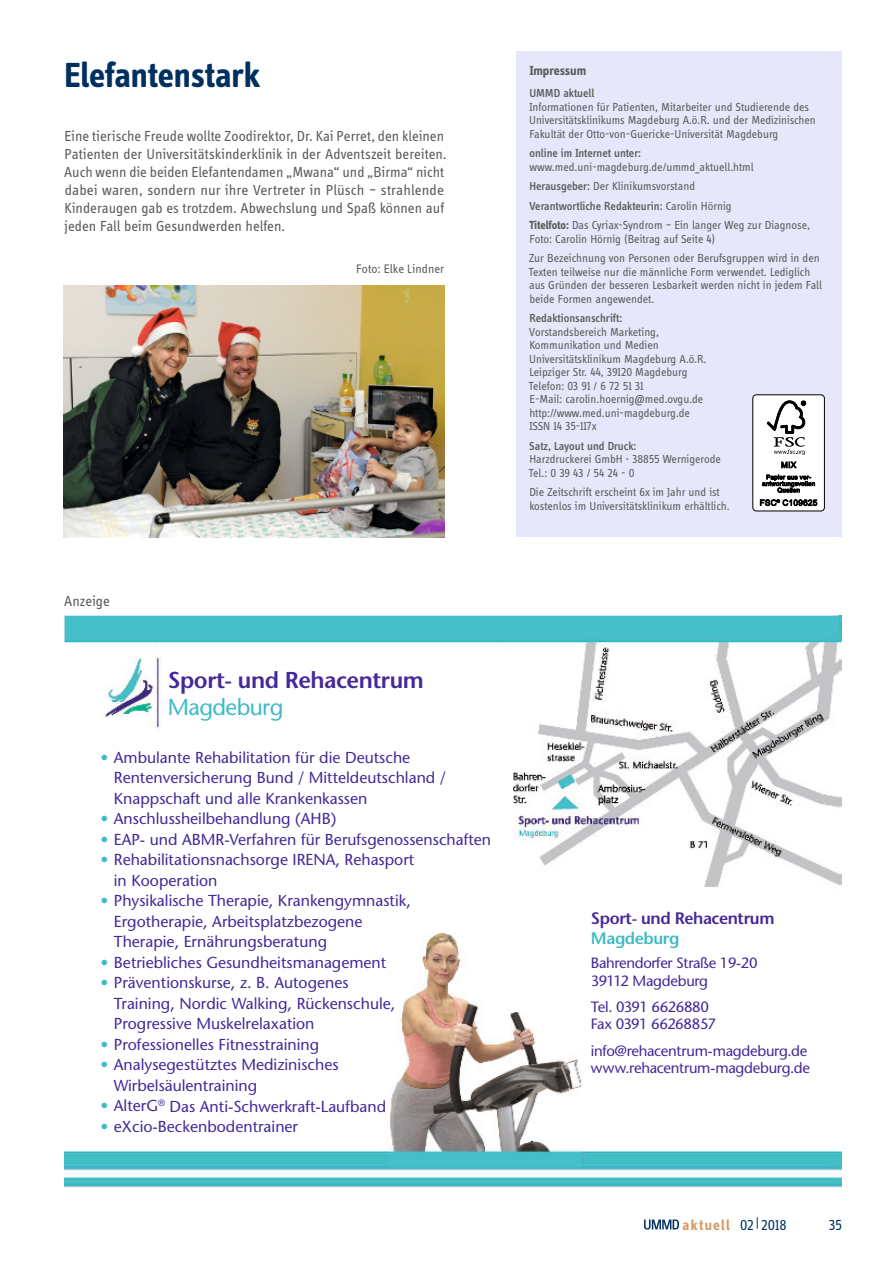
<style>
.page{position:relative;width:893px;height:1263px;background:#fff}
.page>*{position:absolute;margin:0;border:0;box-sizing:border-box;transform-origin:0 0}
.t1{font:700 36px "Info Display OT";letter-spacing:-.005em;color:#00305f}
.t2{font:600 22.95px "Stone Sans";letter-spacing:-.02em;color:#452998}
.t3{font:22.95px "Stone Sans";letter-spacing:-.025em;color:#3fbbc5}
.t4{font:600 16.65px "Stone Sans";letter-spacing:-.025em;color:#452998}
.t5{font:600 16.65px "Stone Sans";letter-spacing:-.025em;color:#3fbbc5}
.t6{font:15.9px/20.5px "Stone Sans";color:#452998}
.t7{font:15px/18px "Info Display OT";color:#5a5a59}
.t8{font:700 15px "Info Display OT";letter-spacing:.09em;color:#d79965}
.t9{font:15px "Info Display OT";color:#00305f}
.t10{font:14.85px/17.4px "Stone Sans";letter-spacing:-.025em;color:#452998}
.t11{font:700 13.5px "Info Display OT";color:#5a5a59}
.t12{font:12.75px "Info Display OT";letter-spacing:.005em;color:#5a5a59}
.t13{font:12px/13.5px "Info Display OT";color:#5a5a59}
.t14{font:500 12px "Info Display OT";color:#5a5a59}
.s1{color:#3fbbc5}
.s2{font-weight:500}
.s3{font-weight:700}
.s4{font-weight:400;color:#00305f}
</style>
<div class="page">
<hr style="left:0;top:0;width:1px;height:393px;background:#e6f8fb">
<div style="left:516px;top:52px;width:326px;height:485px;background:#e6e7fa"></div>
<div style="left:753px;top:395px;width:71px;height:116px;background:#fff;border-radius:4px"></div>
<div style="left:752px;top:394px;width:73px;height:117px;border:1px solid #000;border-radius:4px"></div>
<svg style="left:762px;top:400px;width:53px;height:93px"></svg>
<svg style="left:760px;top:499px;width:57px;height:7px"></svg>
<img style="left:65px;top:616px;width:776px;height:572px">
<img style="left:65px;top:616px;width:774px;height:271px">
<img style="left:389px;top:932px;width:192px;height:235px">
<img style="left:63px;top:285px;width:381px;height:252px">
<svg style="left:644px;top:1219px;width:35px;height:10px"></svg>
<h1 class="t1" style="left:64px;top:53px;width:197px">Elefantenstark</h1>
<p class="t7" style="left:64px;top:127px;width:384px">Eine tierische Freude wollte Zoodirektor, Dr. Kai Perret, den kleinen Patienten der Universitätskinderklinik in der Adventszeit bereiten.<br>Auch wenn die beiden Elefantendamen „Mwana“ und „Birma“ nicht dabei waren, sondern nur ihre Vertreter in Plüsch – strahlende Kinderaugen gab es trotzdem. Abwechslung und Spaß können auf jeden Fall beim Gesundwerden helfen.</p>
<p class="t12" style="left:356px;top:261px;width:90px">Foto: Elke Lindner</p>
<p class="t7" style="left:64px;top:592px;width:47px">Anzeige</p>
<h2 class="t2" style="left:168px;top:665px;width:258px">Sport- und Rehacentrum</h2>
<h2 class="t3" style="left:168px;top:693px;width:117px">Magdeburg</h2>
<h3 class="t6" style="left:114px;top:747px;width:334px;text-indent:-13px"><span class="s1">•</span> Ambulante Rehabilitation für die Deutsche<br>Rentenversicherung Bund / Mitteldeutschland /<br>Knappschaft und alle Krankenkassen</h3>
<h3 class="t6" style="left:100px;top:808px;width:237px"><span class="s1">•</span> Anschlussheilbehandlung (AHB)</h3>
<h3 class="t6" style="left:100px;top:829px;width:392px"><span class="s1">•</span> EAP- und ABMR-Verfahren für Berufsgenossenschaften</h3>
<h3 class="t6" style="left:114px;top:849px;width:302px;text-indent:-13px"><span class="s1">•</span> Rehabilitationsnachsorge IRENA, Rehasport in Kooperation</h3>
<h3 class="t6" style="left:114px;top:890px;width:299px;text-indent:-13px"><span class="s1">•</span> Physikalische Therapie, Krankengymnastik,<br>Ergotherapie, Arbeitsplatzbezogene<br>Therapie, Ernährungsberatung</h3>
<h3 class="t6" style="left:100px;top:952px;width:287px"><span class="s1">•</span> Betriebliches Gesundheitsmanagement</h3>
<h3 class="t6" style="left:114px;top:972px;width:283px;text-indent:-13px"><span class="s1">•</span> Präventionskurse, z. B. Autogenes<br>Training, Nordic Walking, Rückenschule,<br>Progressive Muskelrelaxation</h3>
<h3 class="t6" style="left:100px;top:1034px;width:220px"><span class="s1">•</span> Professionelles Fitnesstraining</h3>
<h3 class="t6" style="left:114px;top:1054px;width:226px;text-indent:-13px"><span class="s1">•</span> Analysegestütztes Medizinisches<br>Wirbelsäulentraining</h3>
<h3 class="t6" style="left:100px;top:1095px;width:287px"><span class="s1">•</span> AlterG<sup>®</sup> Das Anti-Schwerkraft-Laufband</h3>
<h3 class="t6" style="left:100px;top:1116px;width:199px"><span class="s1">•</span> eXcio-Beckenbodentrainer</h3>
<p class="t11" style="left:530px;top:62px;width:58px">Impressum</p>
<p class="t14" style="left:529px;top:86px;width:66px">UMMD aktuell</p>
<p class="t13" style="left:529px;top:100px;width:288px">Informationen für Patienten, Mitarbeiter und Studierende des<br>Universitätsklinikums Magdeburg A.ö.R. und der Medizinischen<br>Fakultät der Otto-von-Guericke-Universität Magdeburg</p>
<p class="t14" style="left:529px;top:146px;width:113px">online im Internet unter:</p>
<p class="t13" style="left:529px;top:157px;width:282px;line-height:19.5px">www.med.uni-magdeburg.de/ummd_aktuell.html <span class="s2">Herausgeber:</span> Der Klinikumsvorstand<br><span class="s2">Verantwortliche Redakteurin:</span> Carolin Hörnig<br><span class="s3">Titelfoto:</span> Das Cyriax-Syndrom – Ein langer Weg zur Diagnose,</p>
<p class="t13" style="left:529px;top:229px;width:293px;line-height:19.5px">Foto: Carolin Hörnig (Beitrag auf Seite 4)<br>Zur Bezeichnung von Personen oder Berufsgruppen wird in den</p>
<p class="t13" style="left:528px;top:265px;width:295px">Texten teilweise nur die männliche Form verwendet. Lediglich aus Gründen der besseren Lesbarkeit werden nicht in jedem Fall beide Formen angewendet.</p>
<p class="t14" style="left:529px;top:311px;width:94px">Redaktionsanschrift:</p>
<p class="t13" style="left:528px;top:325px;width:180px">Vorstandsbereich Marketing,<br>Kommunikation und Medien<br>Universitätsklinikum Magdeburg A.ö.R.<br>Leipziger Str. 44, 39120 Magdeburg<br>Telefon: 03 91 / 6 72 51 31<br>E-Mail: carolin.hoernig@med.ovgu.de http://www.med.uni-magdeburg.de<br>ISSN 14 35-117x</p>
<p class="t14" style="left:529px;top:439px;width:109px">Satz, Layout und Druck:</p>
<p class="t13" style="left:528px;top:452px;width:194px">Harzdruckerei GmbH · 38855 Wernigerode<br>Tel.: 0 39 43 / 54 24 - 0</p>
<p class="t13" style="left:529px;top:485px;width:202px">Die Zeitschrift erscheint 6x im Jahr und ist kostenlos im Universitätsklinikum erhältlich.</p>
<h3 class="t4" style="left:591px;top:908px;width:185px">Sport- und Rehacentrum</h3>
<h3 class="t5" style="left:591px;top:928px;width:90px">Magdeburg</h3>
<p class="t10" style="left:591px;top:954px;width:168px">Bahrendorfer Straße 19-20<br>39112 Magdeburg</p>
<p class="t10" style="left:591px;top:998px;width:127px">Tel. 0391 6626880<br>Fax 0391 66268857</p>
<p class="t10" style="left:591px;top:1042px;width:221px">info@rehacentrum-magdeburg.de www.rehacentrum-magdeburg.de</p>
<p class="t8" style="left:683px;top:1215px;width:106px">aktuell <span class="s4">02|2018</span></p>
<p class="t9" style="left:829px;top:1216px;width:15px">35</p>
</div>
